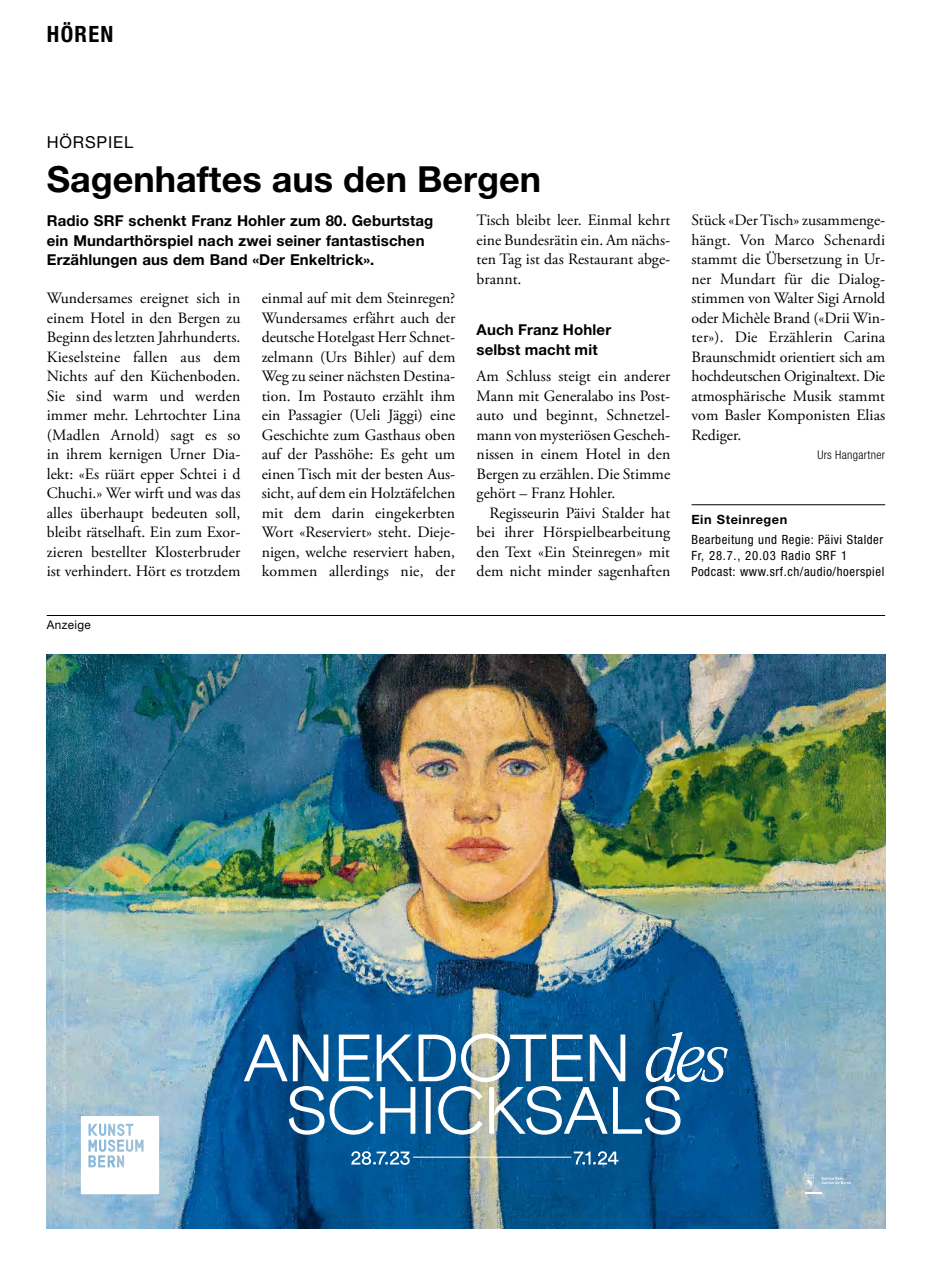
<style>
.page{position:relative;width:932px;height:1263px;background:#fff}
.page>*{position:absolute;margin:0;border:0;box-sizing:border-box;transform-origin:0 0}
.t1{font:700 36px "Helvetica Neue LT Std";color:#000}
.t2{font:700 condensed 22.5px "Helvetica Neue LT Std";letter-spacing:.06em;color:#000}
.t3{font:16.5px "Helvetica Neue LT Std";letter-spacing:.05em;color:#000}
.t4{font:15.75px/19.5px "Adobe Garamond Pro";color:#000;text-align:justify}
.t5{font:700 15px/19.5px "Helvetica Neue LT Std";letter-spacing:.01em;color:#000}
.t6{font:condensed 12.75px/16.2px "Helvetica Neue LT Std";letter-spacing:.045em;color:#000}
.t7{font:700 12.75px "Helvetica Neue LT Std";letter-spacing:.04em;color:#000}
.t8{font:300 condensed 12px "Helvetica Neue LT Std";letter-spacing:.025em;color:#000}
.t9{font:12px "Helvetica Neue LT Std";letter-spacing:.03em;color:#000}
</style>
<div class="page">
<hr style="left:691px;top:504px;width:193px;height:1px;background:#000">
<hr style="left:47px;top:615px;width:837px;height:1px;background:#000">
<img style="left:47px;top:654px;width:837px;height:574px">
<svg style="left:244px;top:1032px;width:483px;height:103px"></svg>
<svg style="left:351px;top:1151px;width:267px;height:14px;background:#3a78a2"></svg>
<hr style="left:413px;top:1157px;width:158px;height:1px;background:#fff">
<svg style="left:81px;top:1116px;width:78px;height:78px"></svg>
<svg style="left:749px;top:1092px;width:101px;height:102px;background:#7ea5be"></svg>
<h2 class="t2" style="left:47px;top:20px;width:68px">HÖREN</h2>
<p class="t3" style="left:47px;top:132px;width:88px">HÖRSPIEL</p>
<h1 class="t1" style="left:47px;top:157px;width:496px">Sagenhaftes aus den Bergen</h1>
<p class="t4" style="left:476px;top:211px;width:195px">Tisch bleibt leer. Einmal kehrt eine Bundesrätin ein. Am nächs&shy;ten Tag ist das Restaurant abge&shy;brannt.</p>
<p class="t5" style="left:47px;top:211px;width:388px">Radio SRF schenkt Franz Hohler zum 80. Geburtstag ein Mundarthörspiel nach zwei seiner fantastischen<br>Erzählungen aus dem Band «Der Enkeltrick».</p>
<p class="t4" style="left:47px;top:289px;width:195px">Wundersames ereignet sich in einem Hotel in den Bergen zu Beginn des letzten Jahrhunderts.<br>Kieselsteine fallen aus dem Nichts auf den Küchenboden.<br>Sie sind warm und werden immer mehr. Lehrtochter Lina (Madlen Arnold) sagt es so in ihrem kernigen Urner Dia&shy;lekt: «Es rüärt epper Schtei i d Chuchi.» Wer wirft und was das alles überhaupt bedeuten soll, bleibt rätselhaft. Ein zum Exor&shy;zieren bestellter Klosterbruder ist verhindert. Hört es trotzdem</p>
<p class="t4" style="left:261px;top:289px;width:195px">einmal auf mit dem Steinregen?<br>Wundersames erfährt auch der deutsche Hotelgast Herr Schnet&shy;zelmann (Urs Bihler) auf dem Weg zu seiner nächsten Destina&shy;tion. Im Postauto erzählt ihm ein Passagier (Ueli Jäggi) eine Geschichte zum Gasthaus oben auf der Passhöhe: Es geht um einen Tisch mit der besten Aus&shy;sicht, auf dem ein Holztäfelchen mit dem darin eingekerbten Wort «Reserviert» steht. Dieje&shy;nigen, welche reserviert haben, kommen allerdings nie, der</p>
<p class="t5" style="left:476px;top:320px;width:136px">Auch Franz Hohler selbst macht mit</p>
<p class="t4" style="left:476px;top:367px;width:195px">Am Schluss steigt ein anderer Mann mit Generalabo ins Post&shy;auto und beginnt, Schnetzel&shy;mann von mysteriösen Gescheh&shy;nissen in einem Hotel in den Bergen zu erzählen. Die Stimme gehört – Franz Hohler.</p>
<p class="t4" style="left:476px;top:503px;width:195px;text-indent:13px">Regisseurin Päivi Stalder hat bei ihrer Hörspielbearbeitung den Text «Ein Steinregen» mit dem nicht minder sagenhaften</p>
<p class="t9" style="left:47px;top:617px;width:46px">Anzeige</p>
<p class="t4" style="left:691px;top:211px;width:195px">Stück «Der Tisch» zusammenge&shy;hängt. Von Marco Schenardi stammt die Übersetzung in Ur&shy;ner Mundart für die Dialog&shy;stimmen von Walter Sigi Arnold oder Michèle Brand («Drii Win&shy;ter»). Die Erzählerin Carina Braunschmidt orientiert sich am hochdeutschen Originaltext. Die atmosphärische Musik stammt vom Basler Komponisten Elias Rediger.</p>
<p class="t8" style="left:817px;top:448px;width:69px">Urs Hangartner</p>
<p class="t7" style="left:691px;top:512px;width:97px">Ein Steinregen</p>
<p class="t6" style="left:691px;top:531px;width:194px">Bearbeitung und Regie: Päivi Stalder<br>Fr, 28.7., 20.03 Radio SRF 1<br>Podcast: www.srf.ch/audio/hoerspiel</p>
</div>
